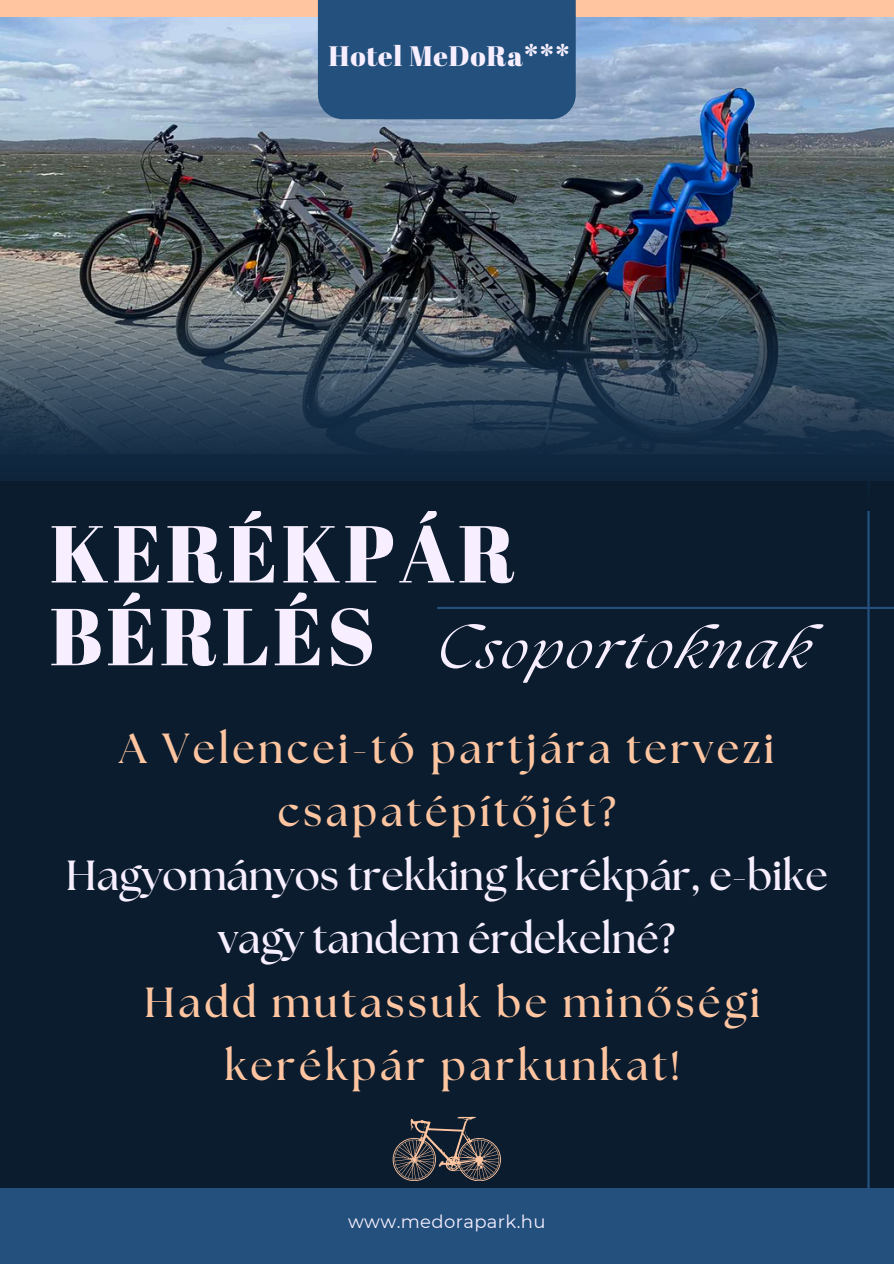
<style>
.page{position:relative;width:894px;height:1264px;background:#fff}
.page>*{position:absolute;margin:0;border:0;box-sizing:border-box;transform-origin:0 0}
.t1{font:80.4px/82.7px "Abril Fatface";letter-spacing:.045em;color:#f7efff}
.t2{font:italic 54.45px "The Seasons";letter-spacing:.06em;color:#f7efff}
.t3{font:700 42px/63px "The Seasons";letter-spacing:.085em;color:#ffc5a0;text-align:center}
.t4{font:700 42px/63px "The Seasons";color:#f7efff;text-align:center}
.t5{font:28.2px "Abril Fatface";letter-spacing:.025em;color:#f7efff}
.t6{font:18px "Montserrat";letter-spacing:.02em;color:#f7efff}
</style>
<div class="page">
<div style="left:0;top:0;width:893px;height:1263px;background:#0a1c2e"></div>
<div style="left:0;top:1188px;width:893px;height:75px;background:#23507d"></div>
<hr style="left:867px;top:477px;width:2px;height:786px;background:#23507d">
<img style="left:0;top:16px;width:893px;height:272px">
<div style="left:0;top:0;width:893px;height:16px;background:#ffc5a0"></div>
<div style="left:318px;top:0;width:257px;height:119px;background:#23507d"></div>
<svg style="left:393px;top:1116px;width:107px;height:64px"></svg>
<hr style="left:437px;top:607px;width:456px;height:2px;background:#23507d">
<img style="left:0;top:259px;width:892px;height:29px">
<svg style="left:0;top:288px;width:893px;height:223px"></svg>
<p class="t5" style="left:328px;top:36px;width:243px">Hotel MeDoRa***</p>
<p class="t1" style="left:50px;top:510px;width:467px">KERÉKPÁR<br>BÉRLÉS</p>
<p class="t2" style="left:437px;top:624px;width:375px">Csoportoknak</p>
<h4 class="t3" style="left:119px;top:719px;width:656px">A Velencei-tó partjára tervezi csapatépítőjét?</h4>
<h1 class="t4" style="left:66px;top:846px;width:763px">Hagyományos trekking kerékpár, e-bike vagy tandem érdekelné?</h1>
<p class="t3" style="left:144px;top:973px;width:617px">Hadd mutassuk be minőségi kerékpár parkunkat!</p>
<p class="t6" style="left:348px;top:1210px;width:199px">www.medorapark.hu</p>
</div>
